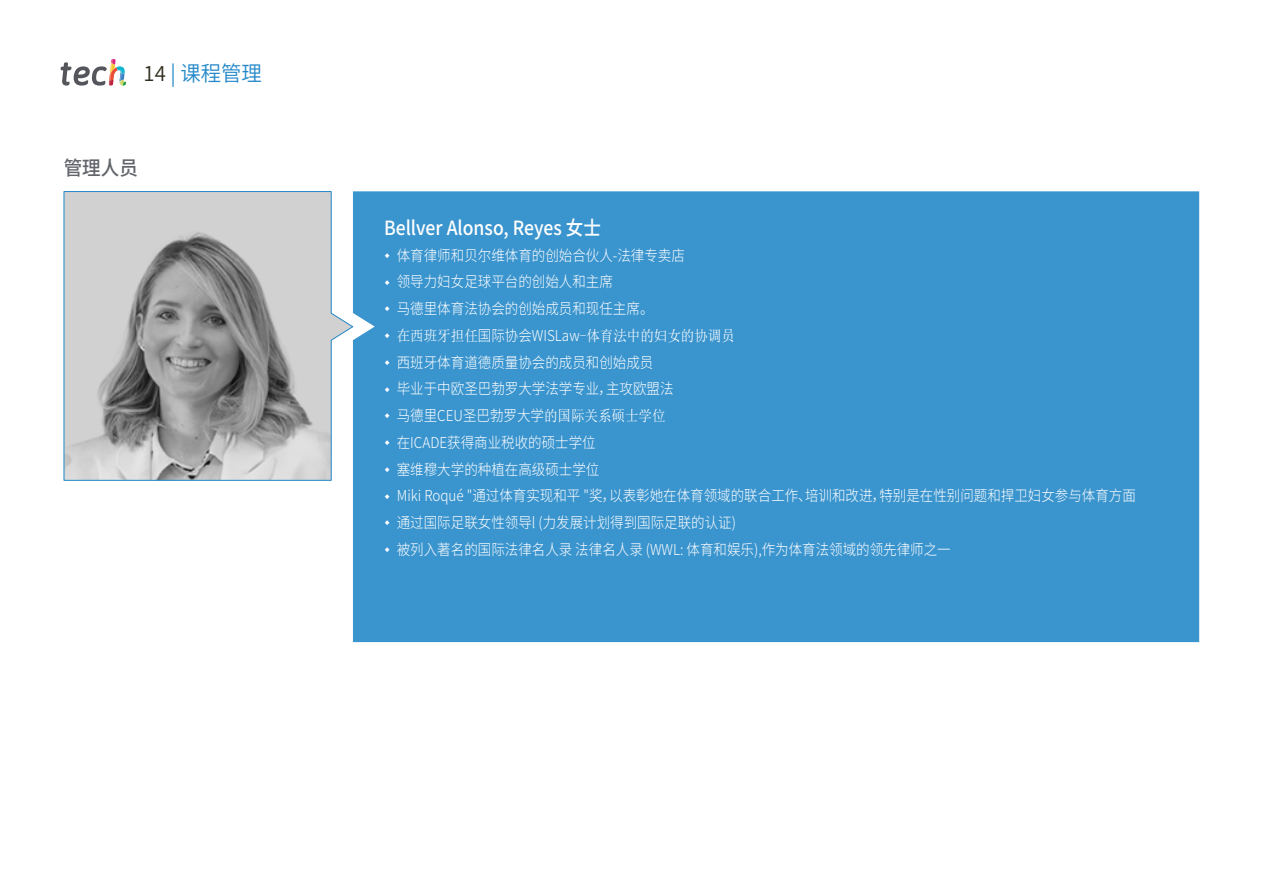
<style>
.page{position:relative;width:1263px;height:893px;background:#fff}
.page>*{position:absolute;margin:0;border:0;box-sizing:border-box;transform-origin:0 0}
.t1{font:21px "Source Han Sans CN";color:#2488c9}
.t2{font:500 19.5px "Source Han Sans CN";color:#fff;scale:.9 1}
.t3{font:500 19.5px "Source Han Sans CN";color:#61646a;scale:.95 1}
.t4{font:300 15px/26.7px "Source Han Sans CN";color:#fff;scale:.9 1}
.t5{font:15px "Sim Sun";color:#fff;scale:.9 1}
.s1{color:#312e20}
.s2{font-family:"Source Han Sans CN";font-weight:300}
.s3{font-family:"Sim Sun";font-weight:400}
</style>
<div class="page">
<svg style="left:61px;top:59px;width:65px;height:27px"></svg>
<svg style="left:64px;top:191px;width:289px;height:290px;background:#b4b5b6"></svg>
<div style="left:353px;top:191px;width:846px;height:451px;background:#3a94ce"></div>
<svg style="left:385px;top:253px;width:4px;height:5px"></svg>
<svg style="left:385px;top:280px;width:4px;height:5px"></svg>
<svg style="left:385px;top:306px;width:4px;height:5px"></svg>
<svg style="left:385px;top:333px;width:4px;height:5px"></svg>
<svg style="left:385px;top:360px;width:4px;height:5px"></svg>
<svg style="left:385px;top:387px;width:4px;height:5px"></svg>
<svg style="left:385px;top:413px;width:4px;height:5px"></svg>
<svg style="left:385px;top:440px;width:4px;height:5px"></svg>
<svg style="left:385px;top:467px;width:4px;height:5px"></svg>
<svg style="left:385px;top:494px;width:4px;height:5px"></svg>
<svg style="left:385px;top:520px;width:4px;height:5px"></svg>
<svg style="left:385px;top:547px;width:4px;height:5px"></svg>
<h1 class="t1" style="left:144px;top:61px;width:120px"><span class="s1">14</span> | 课程管理</h1>
<h2 class="t3" style="left:64px;top:157px;width:80px">管理人员</h2>
<h2 class="t2" style="left:384px;top:217px;width:242px">Bellver Alonso, Reyes 女士</h2>
<p class="t4" style="left:397px;top:242px;width:321px">体育律师和贝尔维体育的创始合伙人-法律专卖店领导力妇女足球平台的创始人和主席<br>马德里体育法协会的创始成员和现任主席。</p>
<p class="t5" style="left:397px;top:328px;width:377px">在西班牙担任<span class="s2">国际协会WISLaw</span>-体育法中的妇女的协调员</p>
<p class="t4" style="left:397px;top:349px;width:823px">西班牙体育道德质量协会的成员和创始成员<br>毕业于中欧圣巴勃罗大学法学专业，主攻欧盟法<br>马德里CEU圣巴勃罗大学<span class="s3">的国际关系硕士学位<br></span>在ICADE获得商业税收的硕士学位<br>塞维穆大学的种植在高级硕士学位<br>Miki Roqué "通过体育实现和平 "奖，以表彰她在体育领域的联合工作、培训和改进，特别是在性别问题和捍卫妇女参与体育方面通过国际足联女性领导l (力发展计划得到国际足联的认证)<br>被列入著名的国际法律名人录 法律名人录 (WWL: 体育和娱乐),作为体育法领域的领先律师之一</p>
</div>
